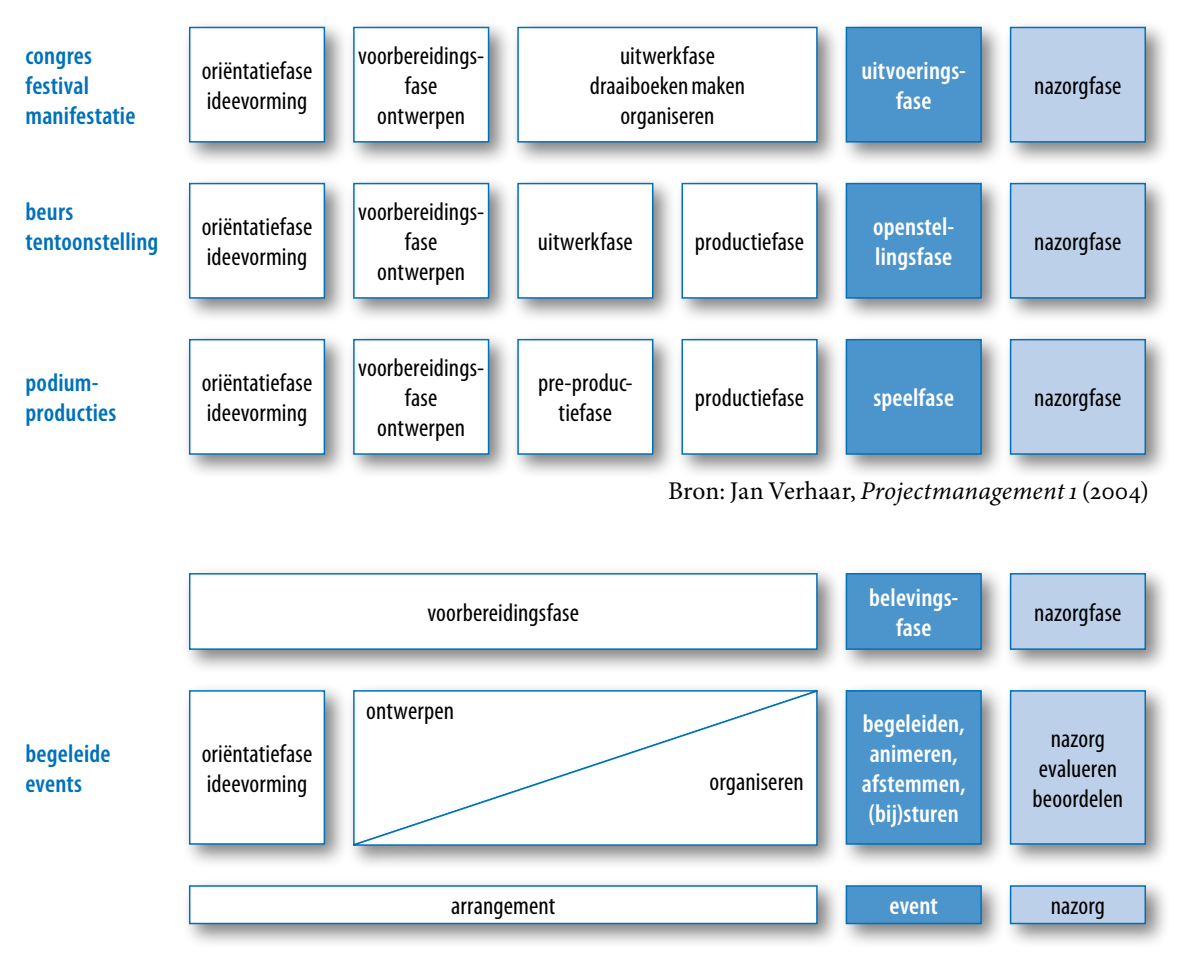
<style>
.page{position:relative;width:1183px;height:953px;background:#fff}
.page>*{position:absolute;margin:0;border:0;box-sizing:border-box;transform-origin:0 0}
.inschriften{font:condensed 25.5px/30px "Myriad Pro";letter-spacing:.005em;color:#000;text-align:center}
.inschriften-2{font:600 condensed 25.5px/30px "Myriad Pro";letter-spacing:.01em;color:#fff;text-align:center}
.inschriften-3{font:600 condensed 25.5px/30px "Myriad Pro";letter-spacing:.01em;color:#0071b9}
.bron{font:25.5px "Minion Pro";letter-spacing:.005em;color:#000}
.s1{font-style:italic}
</style>
<div class="page">
<div style="left:181px;top:19px;width:194px;height:161px;background:#000;opacity:.5"></div>
<div style="left:190px;top:27px;width:134px;height:115px;background:#fff"></div>
<div style="left:189px;top:27px;width:136px;height:116px;border:2px solid #0071b9"></div>
<div style="left:181px;top:175px;width:194px;height:161px;background:#000;opacity:.5"></div>
<div style="left:190px;top:183px;width:134px;height:115px;background:#fff"></div>
<div style="left:189px;top:183px;width:136px;height:116px;border:2px solid #0071b9"></div>
<div style="left:181px;top:331px;width:194px;height:161px;background:#000;opacity:.5"></div>
<div style="left:190px;top:339px;width:134px;height:115px;background:#fff"></div>
<div style="left:189px;top:339px;width:136px;height:116px;border:2px solid #0071b9"></div>
<div style="left:181px;top:565px;width:674px;height:122px;background:#000;opacity:.5"></div>
<div style="left:190px;top:573px;width:626px;height:76px;background:#fff"></div>
<div style="left:189px;top:573px;width:628px;height:77px;border:2px solid #0071b9"></div>
<div style="left:181px;top:877px;width:674px;height:75px;background:#000;opacity:.5"></div>
<div style="left:190px;top:885px;width:626px;height:38px;background:#fff"></div>
<div style="left:189px;top:885px;width:628px;height:39px;border:2px solid #0071b9"></div>
<div style="left:181px;top:682px;width:194px;height:200px;background:#000;opacity:.5"></div>
<div style="left:190px;top:690px;width:134px;height:153px;background:#fff"></div>
<div style="left:189px;top:690px;width:136px;height:154px;border:2px solid #0071b9"></div>
<div style="left:345px;top:19px;width:194px;height:161px;background:#000;opacity:.5"></div>
<div style="left:354px;top:27px;width:134px;height:115px;background:#fff"></div>
<div style="left:353px;top:27px;width:136px;height:116px;border:2px solid #0071b9"></div>
<div style="left:345px;top:175px;width:194px;height:161px;background:#000;opacity:.5"></div>
<div style="left:354px;top:183px;width:134px;height:115px;background:#fff"></div>
<div style="left:353px;top:183px;width:136px;height:116px;border:2px solid #0071b9"></div>
<div style="left:345px;top:331px;width:194px;height:161px;background:#000;opacity:.5"></div>
<div style="left:354px;top:339px;width:134px;height:115px;background:#fff"></div>
<div style="left:353px;top:339px;width:136px;height:116px;border:2px solid #0071b9"></div>
<div style="left:509px;top:19px;width:346px;height:161px;background:#000;opacity:.5"></div>
<div style="left:518px;top:27px;width:298px;height:115px;background:#fff"></div>
<div style="left:517px;top:27px;width:300px;height:116px;border:2px solid #0071b9"></div>
<div style="left:509px;top:175px;width:186px;height:161px;background:#000;opacity:.5"></div>
<div style="left:518px;top:183px;width:134px;height:115px;background:#fff"></div>
<div style="left:517px;top:183px;width:136px;height:116px;border:2px solid #0071b9"></div>
<div style="left:509px;top:331px;width:181px;height:161px;background:#000;opacity:.5"></div>
<div style="left:518px;top:339px;width:134px;height:115px;background:#fff"></div>
<div style="left:517px;top:339px;width:136px;height:116px;border:2px solid #0071b9"></div>
<div style="left:345px;top:682px;width:518px;height:201px;background:#000;opacity:.5"></div>
<svg style="left:351px;top:689px;width:467px;height:157px"></svg>
<div style="left:673px;top:175px;width:190px;height:161px;background:#000;opacity:.5"></div>
<div style="left:682px;top:183px;width:134px;height:115px;background:#fff"></div>
<div style="left:681px;top:183px;width:136px;height:116px;border:2px solid #0071b9"></div>
<div style="left:673px;top:331px;width:190px;height:161px;background:#000;opacity:.5"></div>
<div style="left:682px;top:339px;width:134px;height:115px;background:#fff"></div>
<div style="left:681px;top:339px;width:136px;height:116px;border:2px solid #0071b9"></div>
<div style="left:837px;top:565px;width:181px;height:122px;background:#000;opacity:.5"></div>
<div style="left:846px;top:573px;width:134px;height:76px;background:#4c95cc"></div>
<div style="left:845px;top:573px;width:136px;height:77px;border:2px solid #0071b9"></div>
<div style="left:837px;top:877px;width:181px;height:75px;background:#000;opacity:.5"></div>
<div style="left:846px;top:885px;width:134px;height:38px;background:#4c95cc"></div>
<div style="left:845px;top:885px;width:136px;height:39px;border:2px solid #0071b9"></div>
<div style="left:837px;top:682px;width:190px;height:200px;background:#000;opacity:.5"></div>
<div style="left:846px;top:691px;width:134px;height:152px;background:#4c95cc"></div>
<div style="left:845px;top:690px;width:136px;height:154px;border:2px solid #0071b9"></div>
<div style="left:837px;top:19px;width:181px;height:161px;background:#000;opacity:.5"></div>
<div style="left:846px;top:27px;width:134px;height:115px;background:#4c95cc"></div>
<div style="left:845px;top:27px;width:136px;height:116px;border:2px solid #0071b9"></div>
<div style="left:837px;top:175px;width:181px;height:161px;background:#000;opacity:.5"></div>
<div style="left:846px;top:183px;width:134px;height:115px;background:#4c95cc"></div>
<div style="left:845px;top:183px;width:136px;height:116px;border:2px solid #0071b9"></div>
<div style="left:837px;top:331px;width:181px;height:161px;background:#000;opacity:.5"></div>
<div style="left:846px;top:339px;width:134px;height:115px;background:#4c95cc"></div>
<div style="left:845px;top:339px;width:136px;height:116px;border:2px solid #0071b9"></div>
<div style="left:1001px;top:19px;width:181px;height:161px;background:#000;opacity:.5"></div>
<div style="left:1010px;top:27px;width:134px;height:115px;background:#bcd0e9"></div>
<div style="left:1009px;top:27px;width:136px;height:116px;border:2px solid #0071b9"></div>
<div style="left:1001px;top:175px;width:181px;height:161px;background:#000;opacity:.5"></div>
<div style="left:1010px;top:183px;width:134px;height:115px;background:#bcd0e9"></div>
<div style="left:1009px;top:183px;width:136px;height:116px;border:2px solid #0071b9"></div>
<div style="left:1001px;top:331px;width:181px;height:161px;background:#000;opacity:.5"></div>
<div style="left:1010px;top:339px;width:134px;height:115px;background:#bcd0e9"></div>
<div style="left:1009px;top:339px;width:136px;height:116px;border:2px solid #0071b9"></div>
<div style="left:1001px;top:565px;width:181px;height:122px;background:#000;opacity:.5"></div>
<div style="left:1010px;top:573px;width:134px;height:76px;background:#bcd0e9"></div>
<div style="left:1009px;top:573px;width:136px;height:77px;border:2px solid #0071b9"></div>
<div style="left:1001px;top:682px;width:181px;height:200px;background:#000;opacity:.5"></div>
<div style="left:1010px;top:691px;width:134px;height:152px;background:#bcd0e9"></div>
<div style="left:1009px;top:690px;width:136px;height:154px;border:2px solid #0071b9"></div>
<div style="left:1001px;top:877px;width:181px;height:75px;background:#000;opacity:.5"></div>
<div style="left:1010px;top:885px;width:134px;height:38px;background:#bcd0e9"></div>
<div style="left:1009px;top:885px;width:136px;height:39px;border:2px solid #0071b9"></div>
<p class="inschriften-3" style="left:26px;top:40px;width:68px">congres</p>
<p class="inschriften-3" style="left:26px;top:70px;width:65px">festival</p>
<p class="inschriften-3" style="left:26px;top:100px;width:111px">manifestatie</p>
<p class="inschriften-3" style="left:26px;top:196px;width:49px">beurs</p>
<p class="inschriften-3" style="left:26px;top:226px;width:134px">tentoonstelling</p>
<p class="inschriften-3" style="left:26px;top:367px;width:92px">podium&shy;producties</p>
<p class="inschriften" style="left:202px;top:55px;width:112px">oriëntatiefase</p>
<p class="inschriften" style="left:207px;top:85px;width:102px">ideevorming</p>
<p class="inschriften" style="left:202px;top:211px;width:112px">oriëntatiefase</p>
<p class="inschriften" style="left:207px;top:241px;width:102px">ideevorming</p>
<p class="inschriften" style="left:202px;top:367px;width:112px">oriëntatiefase</p>
<p class="inschriften" style="left:207px;top:397px;width:102px">ideevorming</p>
<p class="inschriften-3" style="left:26px;top:738px;width:86px">begeleide events</p>
<p class="inschriften" style="left:202px;top:738px;width:112px">oriëntatiefase</p>
<p class="inschriften" style="left:207px;top:768px;width:102px">ideevorming</p>
<p class="inschriften" style="left:358px;top:40px;width:127px">voorbereidings&shy;fase</p>
<p class="inschriften" style="left:377px;top:100px;width:89px">ontwerpen</p>
<p class="inschriften" style="left:358px;top:196px;width:127px">voorbereidings&shy;fase</p>
<p class="inschriften" style="left:377px;top:256px;width:89px">ontwerpen</p>
<p class="inschriften" style="left:358px;top:352px;width:127px">voorbereidings&shy;fase</p>
<p class="inschriften" style="left:377px;top:412px;width:89px">ontwerpen</p>
<p class="inschriften" style="left:620px;top:40px;width:96px">uitwerkfase</p>
<p class="inschriften" style="left:589px;top:70px;width:157px">draaiboeken maken</p>
<p class="inschriften" style="left:620px;top:100px;width:96px">organiseren</p>
<p class="inschriften" style="left:538px;top:226px;width:96px">uitwerkfase</p>
<p class="inschriften" style="left:538px;top:367px;width:96px">pre-produc&shy;tiefase</p>
<p class="inschriften" style="left:694px;top:226px;width:111px">productiefase</p>
<p class="inschriften" style="left:694px;top:382px;width:111px">productiefase</p>
<p class="inschriften-2" style="left:861px;top:55px;width:106px">uitvoerings&shy;fase</p>
<p class="inschriften-2" style="left:872px;top:211px;width:83px;text-align:left">openstel&shy;lingsfase</p>
<p class="inschriften-2" style="left:873px;top:382px;width:82px">speelfase</p>
<p class="inschriften" style="left:1033px;top:70px;width:89px">nazorgfase</p>
<p class="inschriften" style="left:1033px;top:226px;width:89px">nazorgfase</p>
<p class="inschriften" style="left:1033px;top:382px;width:89px">nazorgfase</p>
<p class="bron" style="left:668px;top:473px;width:482px">Bron: Jan Verhaar, <span class="s1">Projectmanagement 1</span> (2004)</p>
<p class="inschriften" style="left:427px;top:597px;width:153px">voorbereidingsfase</p>
<p class="inschriften" style="left:366px;top:695px;width:89px">ontwerpen</p>
<p class="inschriften" style="left:451px;top:890px;width:106px">arrangement</p>
<p class="inschriften" style="left:709px;top:766px;width:96px">organiseren</p>
<p class="inschriften-2" style="left:868px;top:582px;width:91px">belevings&shy;fase</p>
<p class="inschriften-2" style="left:861px;top:708px;width:105px">begeleiden, animeren, afstemmen, (bij)sturen</p>
<p class="inschriften-2" style="left:889px;top:890px;width:50px">event</p>
<p class="inschriften" style="left:1033px;top:597px;width:89px">nazorgfase</p>
<p class="inschriften" style="left:1050px;top:723px;width:56px">nazorg</p>
<p class="inschriften" style="left:1038px;top:753px;width:80px">evalueren</p>
<p class="inschriften" style="left:1032px;top:783px;width:92px">beoordelen</p>
<p class="inschriften" style="left:1050px;top:890px;width:56px">nazorg</p>
</div>
